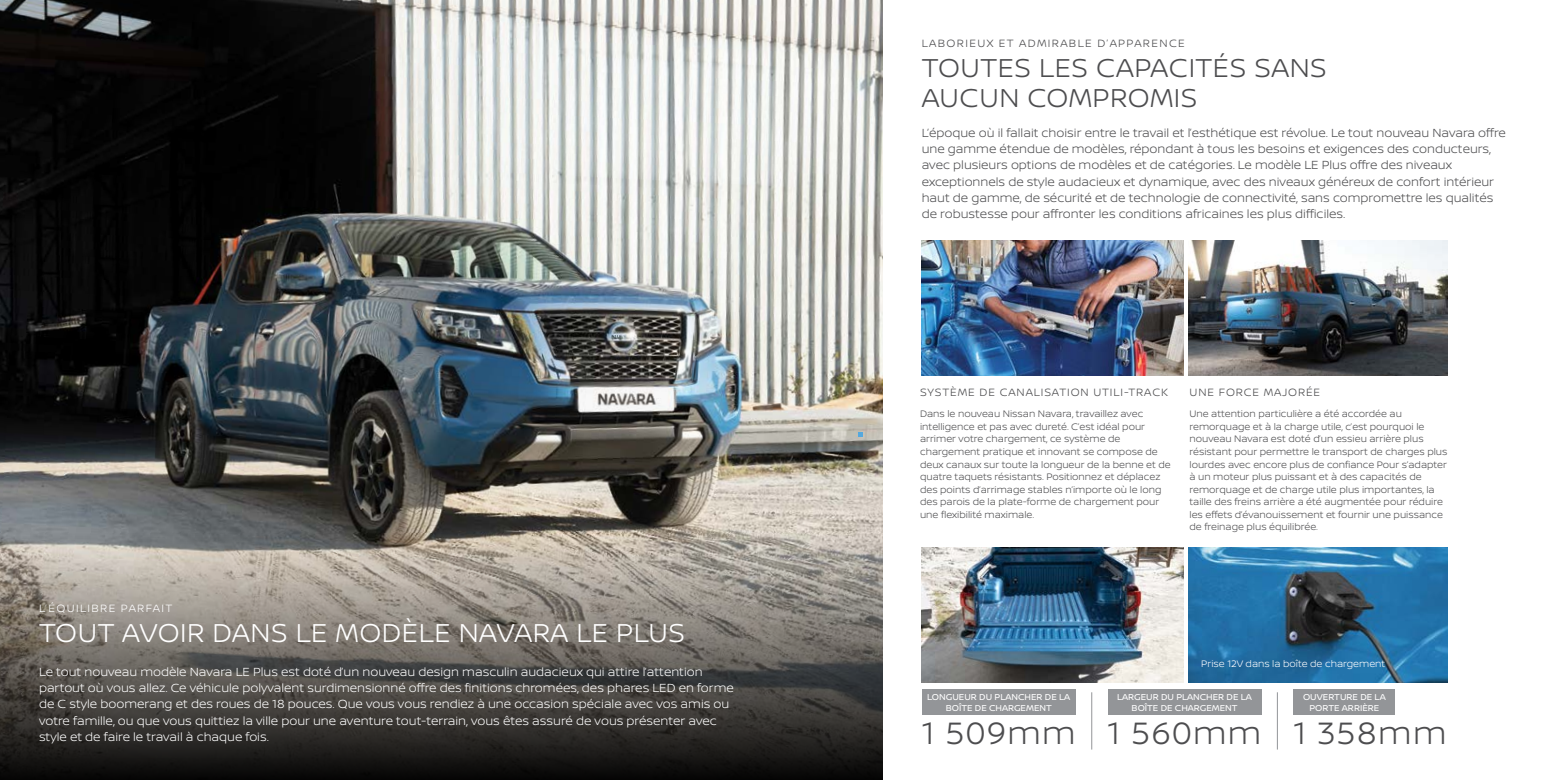
<style>
.page{position:relative;width:1560px;height:780px;background:#fff}
.page>*{position:absolute;margin:0;border:0;box-sizing:border-box;transform-origin:0 0}
.t1{font:300 32.88px "Nissan Brand";letter-spacing:.04em;color:#4d4d4f}
.t2{font:300 27.5px/30px "Nissan Brand";letter-spacing:.02em;color:#4d4d4f}
.t3{font:300 27.5px "Nissan Brand";letter-spacing:.02em;color:#fff}
.t4{font:300 12.5px/16.2px "Nissan Brand";color:#4d4d4f}
.t5{font:300 12.5px/16.2px "Nissan Brand";color:#fff}
.t6{font:300 11.25px "Nissan Brand";letter-spacing:.08em;color:#4d4d4f}
.t7{font:300 11.25px "Nissan Brand";letter-spacing:.12em;color:#4d4d4f}
.t8{font:300 11.25px "Nissan Brand";letter-spacing:.12em;color:#fff}
.t9{font:300 10px/12.5px "Nissan Brand";color:#4d4d4f}
.t10{font:300 10px "Nissan Brand";color:#fff}
.t11{font:9.12px/11px "Nissan Brand";color:#fff;text-align:center}
</style>
<div class="page">
<img style="left:0;top:0;width:882px;height:533px">
<svg style="left:0;top:533px;width:882px;height:247px;background:#66625c"></svg>
<img style="left:921px;top:240px;width:262px;height:135px">
<img style="left:921px;top:547px;width:262px;height:135px">
<img style="left:1188px;top:240px;width:259px;height:135px">
<img style="left:1188px;top:547px;width:259px;height:135px">
<svg style="left:857px;top:433px;width:5px;height:4px"></svg>
<div style="left:921px;top:689px;width:154px;height:26px;background:#939598"></div>
<hr style="left:1091px;top:692px;width:1px;height:57px;background:#939598">
<hr style="left:1276px;top:692px;width:1px;height:57px;background:#939598">
<div style="left:1107px;top:689px;width:153px;height:26px;background:#939598"></div>
<div style="left:1293px;top:689px;width:101px;height:26px;background:#939598"></div>
<p class="t8" style="left:39px;top:599px;width:135px">L’ÉQUILIBRE PARFAIT</p>
<h2 class="t3" style="left:39px;top:612px;width:647px">TOUT AVOIR DANS LE MODÈLE NAVARA LE PLUS</h2>
<p class="t5" style="left:39px;top:663px;width:696px">Le tout nouveau modèle Navara LE Plus est doté d’un nouveau design masculin audacieux qui attire l’attention partout où vous allez. Ce véhicule polyvalent surdimensionné offre des finitions chromées, des phares LED en forme de C style boomerang et des roues de 18 pouces. Que vous vous rendiez à une occasion spéciale avec vos amis ou votre famille, ou que vous quittiez la ville pour une aventure tout-terrain, vous êtes assuré de vous présenter avec style et de faire le travail à chaque fois.</p>
<p class="t7" style="left:921px;top:35px;width:265px">LABORIEUX ET ADMIRABLE D’APPARENCE</p>
<h2 class="t2" style="left:921px;top:52px;width:406px">TOUTES LES CAPACITÉS SANS<br>AUCUN COMPROMIS</h2>
<p class="t4" style="left:921px;top:124px;width:585px">L’époque où il fallait choisir entre le travail et l’esthétique est révolue. Le tout nouveau Navara offre une gamme étendue de modèles, répondant à tous les besoins et exigences des conducteurs, avec plusieurs options de modèles et de catégories. Le modèle LE Plus offre des niveaux exceptionnels de style audacieux et dynamique, avec des niveaux généreux de confort intérieur haut de gamme, de sécurité et de technologie de connectivité, sans compromettre les qualités de robustesse pour affronter les conditions africaines les plus difficiles.</p>
<p class="t6" style="left:919px;top:384px;width:249px">SYSTÈME DE CANALISATION UTILI-TRACK</p>
<p class="t9" style="left:919px;top:407px;width:252px">Dans le nouveau Nissan Navara, travaillez avec intelligence et pas avec dureté. C’est idéal pour arrimer votre chargement, ce système de chargement pratique et innovant se compose de deux canaux sur toute la longueur de la benne et de quatre taquets résistants. Positionnez et déplacez des points d’arrimage stables n’importe où le long des parois de la plate-forme de chargement pour une flexibilité maximale.</p>
<p class="t6" style="left:1189px;top:384px;width:132px">UNE FORCE MAJORÉE</p>
<p class="t9" style="left:1189px;top:407px;width:259px">Une attention particulière a été accordée au remorquage et à la charge utile, c’est pourquoi le nouveau Navara est doté d’un essieu arrière plus résistant pour permettre le transport de charges plus lourdes avec encore plus de confiance Pour s’adapter à un moteur plus puissant et à des capacités de remorquage et de charge utile plus importantes, la taille des freins arrière a été augmentée pour réduire les effets d’évanouissement et fournir une puissance de freinage plus équilibrée.</p>
<p class="t11" style="left:927px;top:691px;width:145px">LONGUEUR DU PLANCHER DE LA<br>BOÎTE DE CHARGEMENT</p>
<h1 class="t1" style="left:921px;top:709px;width:155px">1 509mm</h1>
<p class="t10" style="left:1201px;top:656px;width:185px">Prise 12V dans la boîte de chargement</p>
<p class="t11" style="left:1116px;top:691px;width:136px">LARGEUR DU PLANCHER DE LA<br>BOÎTE DE CHARGEMENT</p>
<p class="t11" style="left:1302px;top:691px;width:84px">OUVERTURE DE LA<br>PORTE ARRIÈRE</p>
<h1 class="t1" style="left:1107px;top:709px;width:340px">1 560mm 1 358mm</h1>
</div>
